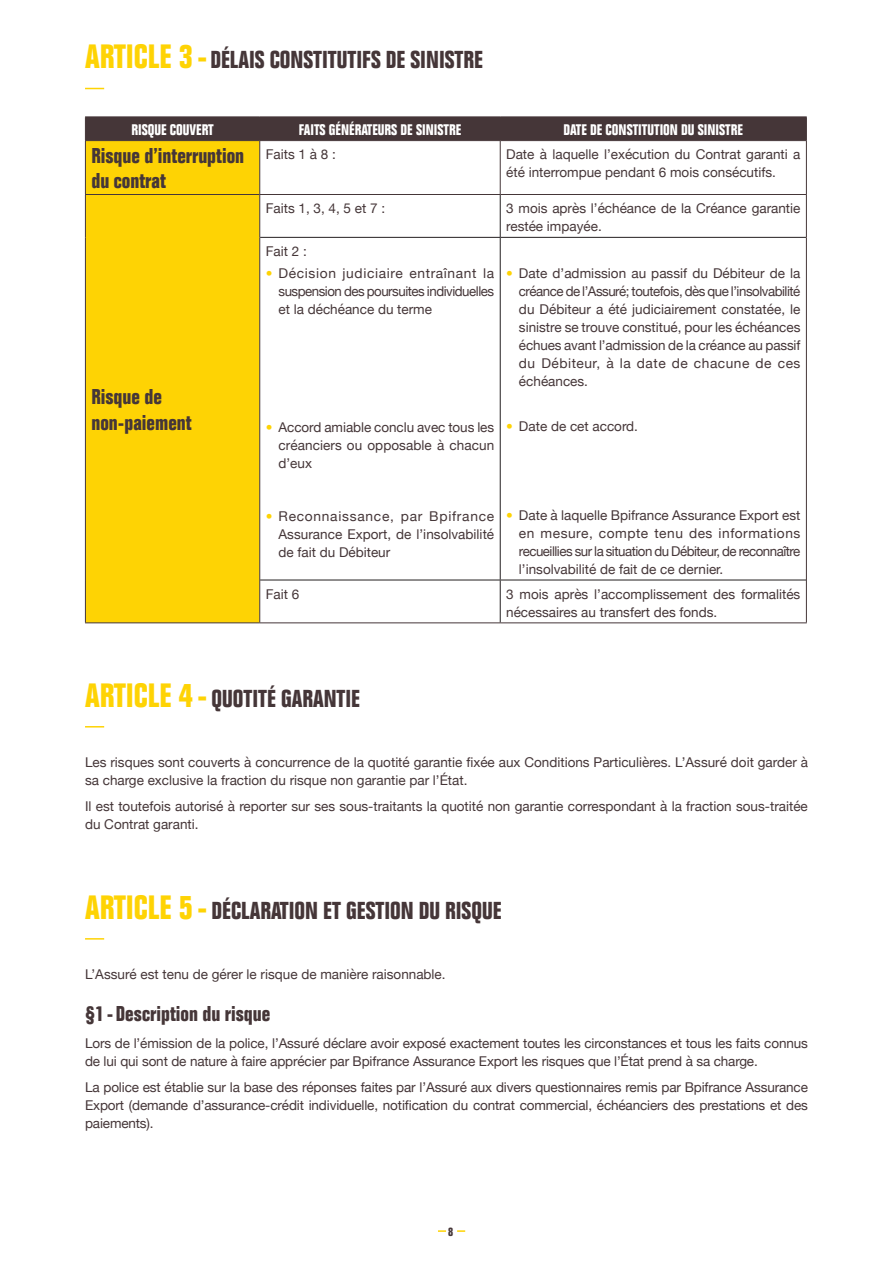
<style>
.page{position:relative;width:893px;height:1263px;background:#fff}
.page>*{position:absolute;margin:0;border:0;box-sizing:border-box;transform-origin:0 0}
.ARTICLE_NOM{font:700 condensed 24px "Folio";color:#453638}
.ARTICLE_NOM-2{font:700 condensed 21px/25.5px "Folio";color:#453638}
._1{font:700 condensed 21px "Folio";color:#453638}
.t1{font:700 condensed 15px "Folio";color:#fff}
.textes_courant{font:13.5px/18px "Helvetica Neue";color:#453638}
.t2{font:700 condensed 12px "Folio";color:#453638}
.s1{font-size:33px;color:#fed304}
.s2{font-weight:300;color:#fed304}
</style>
<div class="page">
<svg style="left:457px;top:1230px;width:8px;height:2px"></svg>
<svg style="left:438px;top:1230px;width:8px;height:2px"></svg>
<svg style="left:85px;top:88px;width:19px;height:1px"></svg>
<div style="left:86px;top:141px;width:173px;height:481px;background:#fed304"></div>
<svg style="left:260px;top:141px;width:546px;height:481px"></svg>
<hr style="left:500px;top:195px;width:1px;height:42px;background:#231f20">
<hr style="left:260px;top:237px;width:240px;height:1px;background:#231f20">
<hr style="left:500px;top:237px;width:306px;height:1px;background:#231f20">
<hr style="left:500px;top:238px;width:1px;height:342px;background:#231f20">
<hr style="left:260px;top:580px;width:240px;height:1px;background:#231f20">
<hr style="left:500px;top:580px;width:306px;height:1px;background:#231f20">
<hr style="left:500px;top:580px;width:1px;height:42px;background:#231f20">
<div style="left:85px;top:117px;width:722px;height:23px;background:#453638"></div>
<hr style="left:260px;top:140px;width:240px;height:1px;background:#453638">
<hr style="left:500px;top:140px;width:307px;height:1px;background:#453638">
<hr style="left:500px;top:141px;width:1px;height:53px;background:#453638">
<hr style="left:806px;top:141px;width:1px;height:53px;background:#453638">
<hr style="left:260px;top:194px;width:240px;height:1px;background:#453638">
<hr style="left:500px;top:194px;width:307px;height:1px;background:#453638">
<hr style="left:806px;top:195px;width:1px;height:42px;background:#453638">
<hr style="left:806px;top:237px;width:1px;height:343px;background:#453638">
<hr style="left:806px;top:580px;width:1px;height:42px;background:#453638">
<hr style="left:260px;top:622px;width:240px;height:1px;background:#453638">
<hr style="left:500px;top:622px;width:307px;height:1px;background:#453638">
<hr style="left:85px;top:140px;width:175px;height:1px;background:#453638">
<hr style="left:85px;top:141px;width:1px;height:53px;background:#453638">
<hr style="left:259px;top:141px;width:1px;height:53px;background:#453638">
<hr style="left:85px;top:194px;width:175px;height:1px;background:#453638">
<hr style="left:85px;top:195px;width:1px;height:42px;background:#453638">
<hr style="left:259px;top:195px;width:1px;height:42px;background:#453638">
<hr style="left:85px;top:237px;width:1px;height:343px;background:#453638">
<hr style="left:259px;top:237px;width:1px;height:343px;background:#453638">
<hr style="left:85px;top:580px;width:1px;height:42px;background:#453638">
<hr style="left:259px;top:580px;width:1px;height:42px;background:#453638">
<hr style="left:85px;top:622px;width:175px;height:1px;background:#453638">
<svg style="left:85px;top:726px;width:19px;height:1px"></svg>
<svg style="left:85px;top:938px;width:19px;height:1px"></svg>
<p class="ARTICLE_NOM" style="left:85px;top:47px;width:399px"><span class="s1">ARTICLE 3 -</span> DÉLAIS CONSTITUTIFS DE SINISTRE</p>
<p class="t1" style="left:131px;top:121px;width:84px">RISQUE COUVERT</p>
<p class="t1" style="left:299px;top:121px;width:164px">FAITS GÉNÉRATEURS DE SINISTRE</p>
<p class="t1" style="left:564px;top:121px;width:181px">DATE DE CONSTITUTION DU SINISTRE</p>
<p class="ARTICLE_NOM-2" style="left:91px;top:143px;width:154px">Risque d’interruption du contrat</p>
<p class="textes_courant" style="left:266px;top:146px;width:72px">Faits 1 à 8 :</p>
<p class="textes_courant" style="left:506px;top:146px;width:296px">Date à laquelle l’exécution du Contrat garanti a été interrompue pendant 6 mois consécutifs.</p>
<p class="ARTICLE_NOM-2" style="left:91px;top:384px;width:102px">Risque de non-paiement</p>
<p class="textes_courant" style="left:266px;top:200px;width:121px">Faits 1, 3, 4, 5 et 7 :</p>
<p class="textes_courant" style="left:506px;top:200px;width:296px">3 mois après l’échéance de la Créance garantie restée impayée.</p>
<p class="textes_courant" style="left:266px;top:243px;width:43px">Fait 2 :</p>
<p class="textes_courant" style="left:279px;top:265px;width:217px;text-align:justify;text-indent:-13px"><span class="s2">•</span> Décision judiciaire entraînant la suspension des poursuites individuelles et la déchéance du terme</p>
<p class="textes_courant" style="left:519px;top:265px;width:283px;text-align:justify;text-indent:-13px"><span class="s2">•</span> Date d’admission au passif du Débiteur de la créance de l’Assuré; toutefois, dès que l’insolvabilité du Débiteur a été judiciairement constatée, le sinistre se trouve constitué, pour les échéances échues avant l’admission de la créance au passif du Débiteur, à la date de chacune de ces échéances.</p>
<p class="textes_courant" style="left:506px;top:418px;width:133px"><span class="s2">•</span> Date de cet accord.</p>
<p class="textes_courant" style="left:279px;top:419px;width:217px;text-align:justify;text-indent:-13px"><span class="s2">•</span> Accord amiable conclu avec tous les créanciers ou opposable à chacun d’eux</p>
<p class="textes_courant" style="left:279px;top:508px;width:217px;text-align:justify;text-indent:-13px"><span class="s2">•</span> Reconnaissance, par Bpifrance Assurance Export, de l’insolvabilité de fait du Débiteur</p>
<p class="textes_courant" style="left:519px;top:507px;width:283px;text-align:justify;text-indent:-13px"><span class="s2">•</span> Date à laquelle Bpifrance Assurance Export est en mesure, compte tenu des informations recueillies sur la situation du Débiteur, de reconnaître l’insolvabilité de fait de ce dernier.</p>
<p class="textes_courant" style="left:266px;top:586px;width:35px">Fait 6</p>
<p class="textes_courant" style="left:506px;top:586px;width:296px">3 mois après l’accomplissement des formalités nécessaires au transfert des fonds.</p>
<p class="ARTICLE_NOM" style="left:85px;top:685px;width:277px"><span class="s1">ARTICLE 4 -</span> QUOTITÉ GARANTIE</p>
<p class="textes_courant" style="left:85px;top:754px;width:724px">Les risques sont couverts à concurrence de la quotité garantie fixée aux Conditions Particulières. L’Assuré doit garder à sa charge exclusive la fraction du risque non garantie par l’État.</p>
<p class="textes_courant" style="left:85px;top:798px;width:724px">Il est toutefois autorisé à reporter sur ses sous-traitants la quotité non garantie correspondant à la fraction sous-traitée du Contrat garanti.</p>
<p class="ARTICLE_NOM" style="left:85px;top:897px;width:418px"><span class="s1">ARTICLE 5 -</span> DÉCLARATION ET GESTION DU RISQUE</p>
<p class="textes_courant" style="left:85px;top:966px;width:362px">L’Assuré est tenu de gérer le risque de manière raisonnable.</p>
<p class="_1" style="left:85px;top:1002px;width:187px">§1 - Description du risque</p>
<p class="textes_courant" style="left:85px;top:1034px;width:724px">Lors de l’émission de la police, l’Assuré déclare avoir exposé exactement toutes les circonstances et tous les faits connus de lui qui sont de nature à faire apprécier par Bpifrance Assurance Export les risques que l’État prend à sa charge.</p>
<p class="textes_courant" style="left:85px;top:1079px;width:724px;text-align:justify">La police est établie sur la base des réponses faites par l’Assuré aux divers questionnaires remis par Bpifrance Assurance Export (demande d’assurance-crédit individuelle, notification du contrat commercial, échéanciers des prestations et des paiements).</p>
<p class="t2" style="left:448px;top:1225px;width:7px">8</p>
</div>
